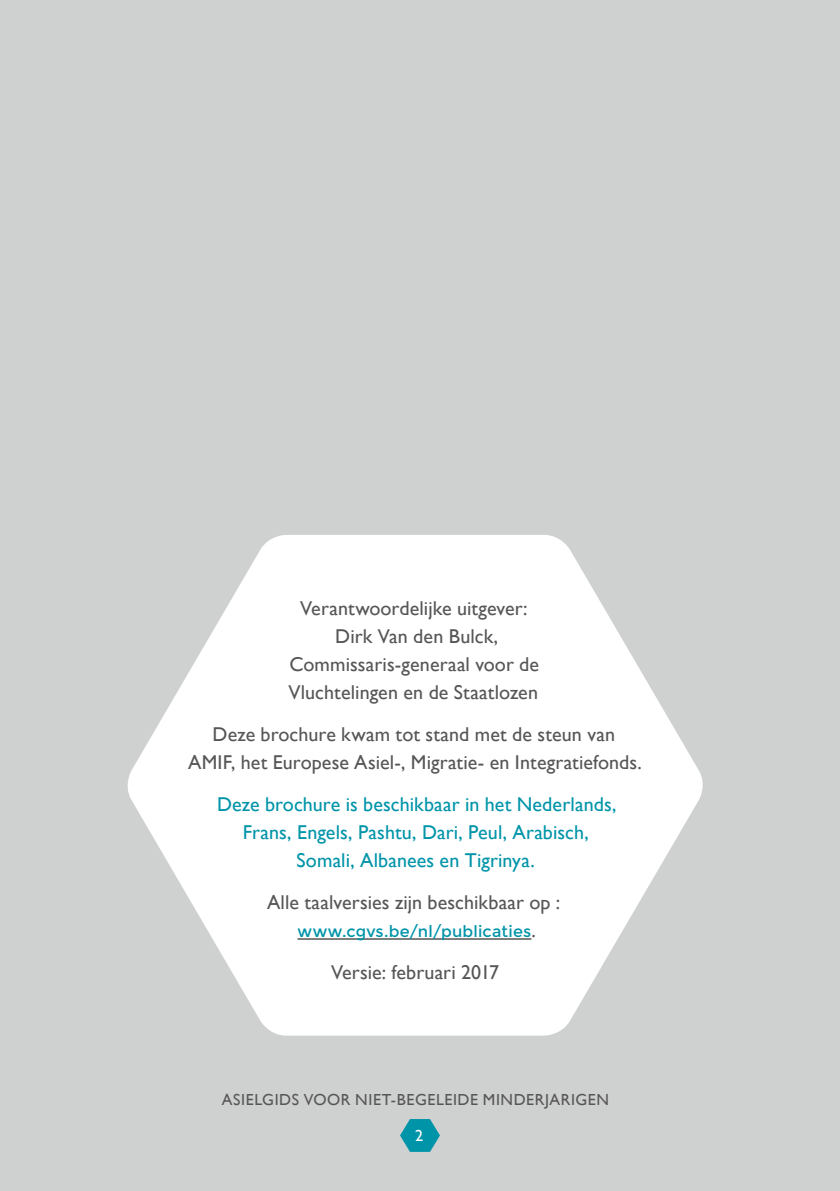
<style>
.page{position:relative;width:840px;height:1191px;background:#fff}
.page>*{position:absolute;margin:0;border:0;box-sizing:border-box;transform-origin:0 0}
.t1{font:20px/28px "Gill Sans";letter-spacing:.005em;color:#565655;text-align:center}
.t2{font:20px/28px "Gill Sans";letter-spacing:.005em;color:#0094a9;text-align:center}
.t3{font:16px "Gill Sans";letter-spacing:.035em;color:#565655}
.t4{font:16px "Montserrat";letter-spacing:.01em;color:#0094a9}
.t5{font:16px "Gill Sans";color:#fff}
.s1{font-family:"Gill Sans";font-size:20px;color:#565655}
</style>
<div class="page">
<div style="left:0;top:0;width:839px;height:1191px;background:#cfd0d0"></div>
<svg style="left:400px;top:1119px;width:40px;height:32px"></svg>
<svg style="left:127px;top:535px;width:576px;height:500px;fill:#fff"></svg>
<hr style="left:297px;top:938px;width:234px;height:1px;background:#565655">
<p class="t1" style="left:288px;top:594px;width:252px">Verantwoordelijke uitgever:<br>Dirk Van den Bulck,<br>Commissaris-generaal voor de<br>Vluchtelingen en de Staatlozen</p>
<p class="t1" style="left:188px;top:720px;width:455px">Deze brochure kwam tot stand met de steun van<br>AMIF, het Europese Asiel-, Migratie- en Integratiefonds.</p>
<p class="t2" style="left:217px;top:790px;width:401px">Deze brochure is beschikbaar in het Nederlands,<br>Frans, Engels, Pashtu, Dari, Peul, Arabisch,<br>Somali, Albanees en Tigrinya.</p>
<p class="t1" style="left:267px;top:888px;width:294px">Alle taalversies zijn beschikbaar op :</p>
<p class="t4" style="left:297px;top:922px;width:240px">www.cgvs.be/nl/publicaties<span class="s1">.</span></p>
<p class="t1" style="left:331px;top:958px;width:169px">Versie: februari 2017</p>
<p class="t3" style="left:222px;top:1090px;width:388px">ASIELGIDS VOOR NIET-BEGELEIDE MINDERJARIGEN</p>
<p class="t5" style="left:415px;top:1126px;width:9px">2</p>
</div>
